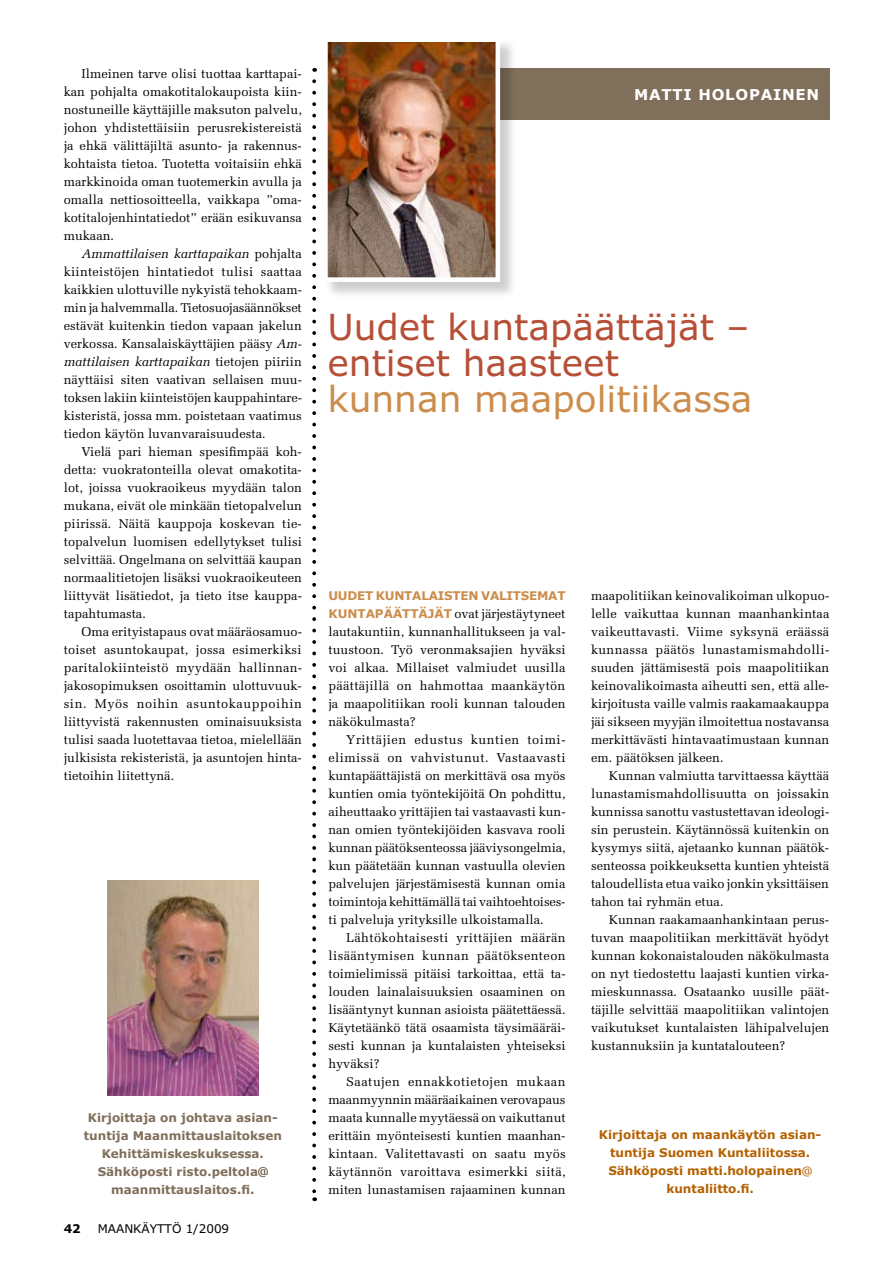
<style>
.page{position:relative;width:893px;height:1263px;background:#fff}
.page>*{position:absolute;margin:0;border:0;box-sizing:border-box;transform-origin:0 0}
.t1{font:36px/36px "MS Verdana";color:#b74f37}
.t2{font:36px "MS Verdana";color:#cc8d4c}
.t3{font:700 15px "MS Verdana";color:#fff}
.t4{font:12.75px/18px "Melior";color:#000;text-align:justify}
.t5{font:700 12px "MS Verdana";color:#806f5a}
.t6{font:700 12px "MS Verdana";color:#b46100}
.t7{font:700 12px "MS Verdana";color:#cc8d4c}
.t8{font:12px "MS Verdana";color:#000}
.t9{font:700 12px "MS Verdana";color:#000}
.s1{font-style:italic}
</style>
<div class="page">
<div style="left:355px;top:68px;width:474px;height:51px;background:#806f5a"></div>
<div style="left:324px;top:38px;width:193px;height:261px;background:#000;opacity:.2"></div>
<img style="left:329px;top:43px;width:165px;height:233px">
<div style="left:323px;top:37px;width:177px;height:245px;border:5px solid #fff"></div>
<svg style="left:802px;top:1166px;width:10px;height:10px"></svg>
<svg style="left:312px;top:81px;width:4px;height:1120px"></svg>
<svg style="left:258px;top:1167px;width:10px;height:10px"></svg>
<img style="left:108px;top:880px;width:150px;height:216px">
<p class="t4" style="left:64px;top:64px;width:240px;text-indent:18px">Ilmeinen tarve olisi tuottaa karttapai&shy;kan pohjalta omakotitalokaupoista kiin&shy;nostuneille käyttäjille maksuton palvelu, johon yhdistettäisiin perusrekistereistä ja ehkä välittäjiltä asunto- ja rakennus&shy;kohtaista tietoa. Tuotetta voitaisiin ehkä markkinoida oman tuotemerkin avulla ja omalla nettiosoitteella, vaikkapa ”oma&shy;kotitalojenhintatiedot” erään esikuvansa mukaan.</p>
<p class="t4" style="left:64px;top:244px;width:240px;text-indent:18px"><span class="s1">Ammattilaisen karttapaikan</span> pohjalta kiinteistöjen hintatiedot tulisi saattaa kaikkien ulottuville nykyistä tehokkaam&shy;min ja halvemmalla. Tietosuojasäännökset estävät kuitenkin tiedon vapaan jakelun verkossa. Kansalaiskäyttäjien pääsy <span class="s1">Am&shy;mattilaisen karttapaikan</span> tietojen piiriin näyttäisi siten vaativan sellaisen muu&shy;toksen lakiin kiinteistöjen kauppahintare&shy;kisteristä, jossa mm. poistetaan vaatimus tiedon käytön luvanvaraisuudesta.</p>
<p class="t4" style="left:64px;top:442px;width:240px;text-indent:18px">Vielä pari hieman spesifimpää koh&shy;detta: vuokratonteilla olevat omakotita&shy;lot, joissa vuokraoikeus myydään talon mukana, eivät ole minkään tietopalvelun piirissä. Näitä kauppoja koskevan tie&shy;topalvelun luomisen edellytykset tulisi selvittää. Ongelmana on selvittää kaupan normaalitietojen lisäksi vuokraoikeuteen liittyvät lisätiedot, ja tieto itse kauppa&shy;tapahtumasta.</p>
<p class="t4" style="left:64px;top:622px;width:240px;text-indent:18px">Oma erityistapaus ovat määräosamuo&shy;toiset asuntokaupat, jossa esimerkiksi paritalokiinteistö myydään hallinnan&shy;jakosopimuksen osoittamin ulottuvuuk&shy;sin. Myös noihin asuntokauppoihin liittyvistä rakennusten ominaisuuksista tulisi saada luotettavaa tietoa, mielellään julkisista rekisteristä, ja asuntojen hinta&shy;tietoihin liitettynä.</p>
<p class="t5" style="left:88px;top:1110px;width:191px">Kirjoittaja on johtava asian-</p>
<p class="t5" style="left:84px;top:1128px;width:200px">tuntija Maanmittauslaitoksen</p>
<p class="t5" style="left:102px;top:1146px;width:164px">Kehittämiskeskuksessa.</p>
<p class="t5" style="left:98px;top:1164px;width:162px">Sähköposti risto.peltola</p>
<p class="t5" style="left:111px;top:1182px;width:145px">maanmittauslaitos.fi.</p>
<p class="t9" style="left:64px;top:1221px;width:19px">42</p>
<p class="t8" style="left:98px;top:1221px;width:133px">MAANKÄYTTÖ 1/2009</p>
<p class="t3" style="left:634px;top:85px;width:27px">Matti</p>
<p class="t3" style="left:698px;top:85px;width:27px">Holopainen</p>
<h1 class="t1" style="left:327px;top:308px;width:424px">Uudet kuntapäättäjät – entiset haasteet</h1>
<h1 class="t2" style="left:327px;top:376px;width:427px">kunnan maapolitiikassa</h1>
<p class="t7" style="left:328px;top:588px;width:20px">Uudet</p>
<p class="t7" style="left:376px;top:588px;width:10px">kuntalaisten</p>
<p class="t7" style="left:481px;top:588px;width:10px">valitsemat</p>
<p class="t7" style="left:328px;top:606px;width:10px">kuntapäättäjät</p>
<p class="t4" style="left:328px;top:604px;width:239px;text-indent:126px">ovat järjestäytyneet lautakuntiin, kunnanhallitukseen ja val&shy;tuustoon. Työ veronmaksajien hyväksi voi alkaa. Millaiset valmiudet uusilla päättäjillä on hahmottaa maankäytön ja maapolitiikan rooli kunnan talouden näkökulmasta?</p>
<p class="t4" style="left:328px;top:730px;width:239px;text-indent:18px">Yrittäjien edustus kuntien toimi&shy;elimissä on vahvistunut. Vastaavasti kuntapäättäjistä on merkittävä osa myös kuntien omia työntekijöitä On pohdittu, aiheuttaako yrittäjien tai vastaavasti kun&shy;nan omien työntekijöiden kasvava rooli kunnan päätöksenteossa jääviysongelmia, kun päätetään kunnan vastuulla olevien palvelujen järjestämisestä kunnan omia toimintoja kehittämällä tai vaihtoehtoises&shy;ti palveluja yrityksille ulkoistamalla.</p>
<p class="t4" style="left:328px;top:928px;width:239px;text-indent:18px">Lähtökohtaisesti yrittäjien määrän lisääntymisen kunnan päätöksenteon toimielimissä pitäisi tarkoittaa, että ta&shy;louden lainalaisuuksien osaaminen on lisääntynyt kunnan asioista päätettäessä.<br>Käytetäänkö tätä osaamista täysimääräi&shy;sesti kunnan ja kuntalaisten yhteiseksi hyväksi?</p>
<p class="t4" style="left:328px;top:1072px;width:239px;text-indent:18px">Saatujen ennakkotietojen mukaan maanmyynnin määräaikainen verovapaus maata kunnalle myytäessä on vaikuttanut erittäin myönteisesti kuntien maanhan&shy;kintaan. Valitettavasti on saatu myös käytännön varoittava esimerkki siitä, miten lunastamisen rajaaminen kunnan</p>
<p class="t4" style="left:591px;top:586px;width:240px">maapolitiikan keinovalikoiman ulkopuo&shy;lelle vaikuttaa kunnan maanhankintaa vaikeuttavasti. Viime syksynä eräässä kunnassa päätös lunastamismahdolli&shy;suuden jättämisestä pois maapolitiikan keinovalikoimasta aiheutti sen, että alle&shy;kirjoitusta vaille valmis raakamaakauppa jäi sikseen myyjän ilmoitettua nostavansa merkittävästi hintavaatimustaan kunnan em. päätöksen jälkeen.</p>
<p class="t4" style="left:591px;top:766px;width:240px;text-indent:18px">Kunnan valmiutta tarvittaessa käyttää lunastamismahdollisuutta on joissakin kunnissa sanottu vastustettavan ideologi&shy;sin perustein. Käytännössä kuitenkin on kysymys siitä, ajetaanko kunnan päätök&shy;senteossa poikkeuksetta kuntien yhteistä taloudellista etua vaiko jonkin yksittäisen tahon tai ryhmän etua.</p>
<p class="t4" style="left:591px;top:910px;width:240px;text-indent:18px">Kunnan raakamaanhankintaan perus&shy;tuvan maapolitiikan merkittävät hyödyt kunnan kokonaistalouden näkökulmasta on nyt tiedostettu laajasti kuntien virka&shy;mieskunnassa. Osataanko uusille päät&shy;täjille selvittää maapolitiikan valintojen vaikutukset kuntalaisten lähipalvelujen kustannuksiin ja kuntatalouteen?</p>
<p class="t6" style="left:599px;top:1127px;width:224px">Kirjoittaja on maankäytön asian-</p>
<p class="t6" style="left:610px;top:1145px;width:202px">tuntija Suomen Kuntaliitossa.</p>
<p class="t6" style="left:608px;top:1163px;width:195px">Sähköposti matti.holopainen</p>
<p class="t6" style="left:666px;top:1181px;width:89px">kuntaliitto.fi.</p>
</div>
